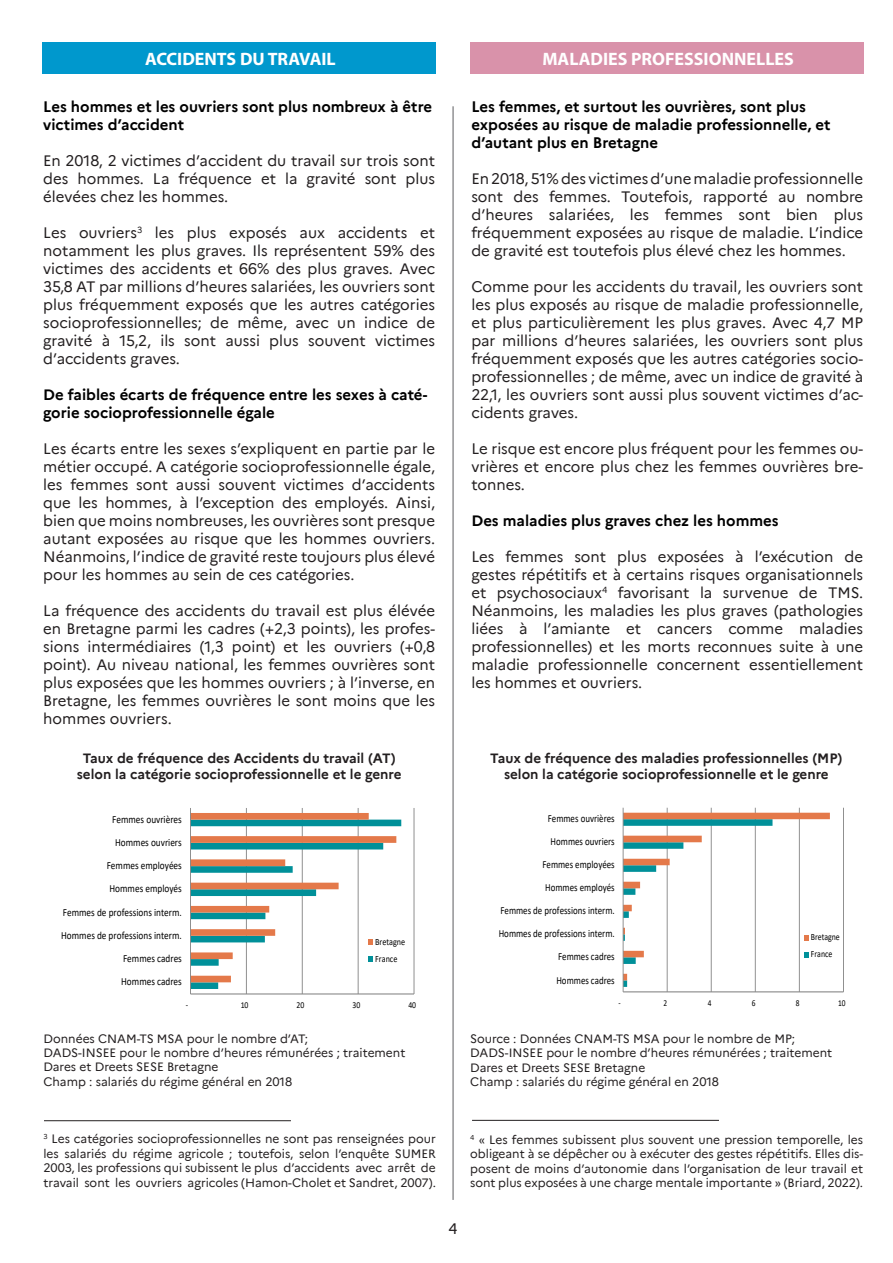
<style>
.page{position:relative;width:893px;height:1263px;background:#fff}
.page>*{position:absolute;margin:0;border:0;box-sizing:border-box;transform-origin:0 0}
.t1{font:700 18px "Myriad Pro";color:#fff}
.t2{font:15px/18px "Marianne";color:#231f20;text-align:justify}
.t3{font:700 15px/18px "Marianne";color:#000}
.t4{font:700 13.5px "Marianne";color:#231f20}
.t5{font:12px/14.4px "Marianne";color:#231f20}
.t6{font:10.8px "Calibri";color:#000;scale:.86 1}
.t7{font:10.8px "Calibri";color:#000;scale:.82 1}
.t8{font:9.6px/16.8px "Calibri";color:#000;scale:.86 1}
.t9{font:9.6px/17px "Calibri";color:#000;scale:.82 1}
.t10{font:9px "Calibri";color:#000;scale:.86 1}
.t11{font:9px "Calibri";color:#000;scale:.82 1}
</style>
<div class="page">
<hr style="left:453px;top:106px;width:1px;height:1094px;background:#5c5c5f">
<div style="left:43px;top:43px;width:393px;height:31px;background:#0098cd"></div>
<div style="left:470px;top:43px;width:393px;height:31px;background:#d992aa"></div>
<hr style="left:246px;top:808px;width:1px;height:186px;background:#868686">
<hr style="left:302px;top:808px;width:1px;height:186px;background:#868686">
<hr style="left:358px;top:808px;width:1px;height:186px;background:#868686">
<hr style="left:414px;top:808px;width:1px;height:186px;background:#868686">
<hr style="left:190px;top:994px;width:224px;height:1px;background:#868686">
<hr style="left:190px;top:808px;width:1px;height:186px;background:#868686">
<svg style="left:191px;top:813px;width:210px;height:176px"></svg>
<hr style="left:667px;top:808px;width:1px;height:184px;background:#868686">
<hr style="left:711px;top:808px;width:1px;height:184px;background:#868686">
<hr style="left:755px;top:808px;width:1px;height:184px;background:#868686">
<hr style="left:799px;top:808px;width:1px;height:184px;background:#868686">
<hr style="left:843px;top:808px;width:1px;height:184px;background:#868686">
<hr style="left:623px;top:991px;width:220px;height:1px;background:#868686">
<hr style="left:623px;top:808px;width:1px;height:184px;background:#868686">
<svg style="left:623px;top:813px;width:207px;height:174px"></svg>
<hr style="left:44px;top:1120px;width:247px;height:1px;background:#231f20">
<hr style="left:472px;top:1120px;width:247px;height:1px;background:#231f20">
<p class="t1" style="left:145px;top:47px;width:192px">ACCIDENTS DU TRAVAIL</p>
<p class="t1" style="left:542px;top:47px;width:253px">MALADIES PROFESSIONNELLES</p>
<p class="t3" style="left:43px;top:97px;width:390px">Les hommes et les ouvriers sont plus nombreux à être victimes d’accident</p>
<p class="t2" style="left:43px;top:151px;width:393px">En 2018, 2 victimes d’accident du travail sur trois sont des hommes. La fréquence et la gravité sont plus élevées chez les hommes.</p>
<p class="t2" style="left:43px;top:223px;width:393px">Les ouvriers<sup>3</sup> les plus exposés aux accidents et notamment les plus graves. Ils représentent 59% des victimes des accidents et 66% des plus graves. Avec 35,8 AT par millions d’heures salariées, les ouvriers sont plus fréquemment exposés que les autres catégories socioprofessionnelles; de même, avec un indice de gravité à 15,2, ils sont aussi plus souvent victimes d’accidents graves.</p>
<p class="t3" style="left:43px;top:385px;width:386px">De faibles écarts de fréquence entre les sexes à caté&shy;gorie socioprofessionnelle égale</p>
<p class="t2" style="left:43px;top:439px;width:393px">Les écarts entre les sexes s’expliquent en partie par le métier occupé. A catégorie socioprofessionnelle égale, les femmes sont aussi souvent victimes d’accidents que les hommes, à l’exception des employés. Ainsi, bien que moins nombreuses, les ouvrières sont presque autant exposées au risque que les hommes ouvriers.<br>Néanmoins, l’indice de gravité reste toujours plus élevé pour les hommes au sein de ces catégories.</p>
<p class="t2" style="left:43px;top:601px;width:393px">La fréquence des accidents du travail est plus élévée en Bretagne parmi les cadres (+2,3 points), les profes&shy;sions intermédiaires (1,3 point) et les ouvriers (+0,8 point). Au niveau national, les femmes ouvrières sont plus exposées que les hommes ouvriers ; à l’inverse, en Bretagne, les femmes ouvrières le sont moins que les hommes ouvriers.</p>
<p class="t3" style="left:471px;top:97px;width:361px">Les femmes, et surtout les ouvrières, sont plus exposées au risque de maladie professionnelle, et d’autant plus en Bretagne</p>
<p class="t2" style="left:471px;top:169px;width:393px">En 2018, 51% des victimes d’une maladie professionnelle sont des femmes. Toutefois, rapporté au nombre d’heures salariées, les femmes sont bien plus fréquemment exposées au risque de maladie. L’indice de gravité est toutefois plus élevé chez les hommes.</p>
<p class="t2" style="left:471px;top:277px;width:393px">Comme pour les accidents du travail, les ouvriers sont les plus exposés au risque de maladie professionnelle, et plus particulièrement les plus graves. Avec 4,7 MP par millions d’heures salariées, les ouvriers sont plus fréquemment exposés que les autres catégories socio&shy;professionnelles ; de même, avec un indice de gravité à 22,1, les ouvriers sont aussi plus souvent victimes d’ac&shy;cidents graves.</p>
<p class="t2" style="left:471px;top:439px;width:393px">Le risque est encore plus fréquent pour les femmes ou&shy;vrières et encore plus chez les femmes ouvrières bre&shy;tonnes.</p>
<p class="t3" style="left:471px;top:511px;width:309px">Des maladies plus graves chez les hommes</p>
<p class="t2" style="left:471px;top:547px;width:393px">Les femmes sont plus exposées à l’exécution de gestes répétitifs et à certains risques organisationnels et psychosociaux<sup>4</sup> favorisant la survenue de TMS.<br>Néanmoins, les maladies les plus graves (pathologies liées à l’amiante et cancers comme maladies professionnelles) et les morts reconnues suite à une maladie professionnelle concernent essentiellement les hommes et ouvriers.</p>
<p class="t4" style="left:83px;top:748px;width:314px">Taux de fréquence des Accidents du travail (AT)</p>
<p class="t4" style="left:77px;top:764px;width:326px">selon la catégorie socioprofessionnelle et le genre</p>
<p class="t4" style="left:490px;top:748px;width:354px">Taux de fréquence des maladies professionnelles (MP)</p>
<p class="t4" style="left:504px;top:764px;width:326px">selon la catégorie socioprofessionnelle et le genre</p>
<p class="t6" style="left:112px;top:811px;width:82px">Femmes ouvrières</p>
<p class="t7" style="left:548px;top:811px;width:83px">Femmes ouvrières</p>
<p class="t6" style="left:115px;top:835px;width:79px">Hommes ouvriers</p>
<p class="t7" style="left:551px;top:834px;width:80px">Hommes ouvriers</p>
<p class="t6" style="left:107px;top:858px;width:89px">Femmes employées</p>
<p class="t7" style="left:542px;top:857px;width:90px">Femmes employées</p>
<p class="t6" style="left:110px;top:881px;width:86px">Hommes employés</p>
<p class="t7" style="left:545px;top:880px;width:86px">Hommes employés</p>
<p class="t6" style="left:63px;top:904px;width:140px">Femmes de professions interm.</p>
<p class="t7" style="left:500px;top:903px;width:141px">Femmes de professions interm.</p>
<p class="t6" style="left:61px;top:928px;width:142px">Hommes de professions interm.</p>
<p class="t6" style="left:123px;top:951px;width:70px">Femmes cadres</p>
<p class="t8" style="left:375px;top:933px;width:37px">Bretagne<br>France</p>
<p class="t7" style="left:499px;top:926px;width:143px">Hommes de professions interm.</p>
<p class="t7" style="left:558px;top:949px;width:70px">Femmes cadres</p>
<p class="t9" style="left:811px;top:928px;width:37px">Bretagne<br>France</p>
<p class="t6" style="left:121px;top:974px;width:72px">Hommes cadres</p>
<p class="t7" style="left:556px;top:972px;width:73px">Hommes cadres</p>
<p class="t10" style="left:186px;top:999px;width:4px">-</p>
<p class="t10" style="left:241px;top:999px;width:11px">10</p>
<p class="t10" style="left:297px;top:999px;width:11px">20</p>
<p class="t10" style="left:352px;top:999px;width:11px">30</p>
<p class="t10" style="left:408px;top:999px;width:11px">40</p>
<p class="t11" style="left:619px;top:997px;width:4px">-</p>
<p class="t11" style="left:664px;top:997px;width:6px">2</p>
<p class="t11" style="left:708px;top:997px;width:6px">4</p>
<p class="t11" style="left:752px;top:997px;width:6px">6</p>
<p class="t11" style="left:796px;top:997px;width:6px">8</p>
<p class="t11" style="left:838px;top:997px;width:11px">10</p>
<p class="t5" style="left:43px;top:1030px;width:266px">Données CNAM-TS MSA pour le nombre d’AT;</p>
<p class="t5" style="left:43px;top:1044px;width:363px">DADS-INSEE pour le nombre d’heures rémunérées ; traitement<br>Dares et Dreets SESE Bretagne</p>
<p class="t5" style="left:43px;top:1073px;width:250px">Champ : salariés du régime général en 2018</p>
<p class="t5" style="left:470px;top:1030px;width:326px">Source : Données CNAM-TS MSA pour le nombre de MP;</p>
<p class="t5" style="left:470px;top:1045px;width:363px">DADS-INSEE pour le nombre d’heures rémunérées ; traitement<br>Dares et Dreets SESE Bretagne</p>
<p class="t5" style="left:470px;top:1074px;width:250px">Champ : salariés du régime général en 2018</p>
<p class="t5" style="left:43px;top:1131px;width:394px;text-align:justify"><sup>3</sup> Les catégories socioprofessionnelles ne sont pas renseignées pour les salariés du régime agricole ; toutefois, selon l’enquête SUMER 2003, les professions qui subissent le plus d’accidents avec arrêt de travail sont les ouvriers agricoles (Hamon-Cholet et Sandret, 2007).</p>
<p class="t2" style="left:448px;top:1218px;width:10px">4</p>
<p class="t5" style="left:470px;top:1131px;width:394px;text-align:justify"><sup>4</sup> « Les femmes subissent plus souvent une pression temporelle, les obligeant à se dépêcher ou à exécuter des gestes répétitifs. Elles dis&shy;posent de moins d’autonomie dans l’organisation de leur travail et sont plus exposées à une charge mentale importante » (Briard, 2022).</p>
</div>
